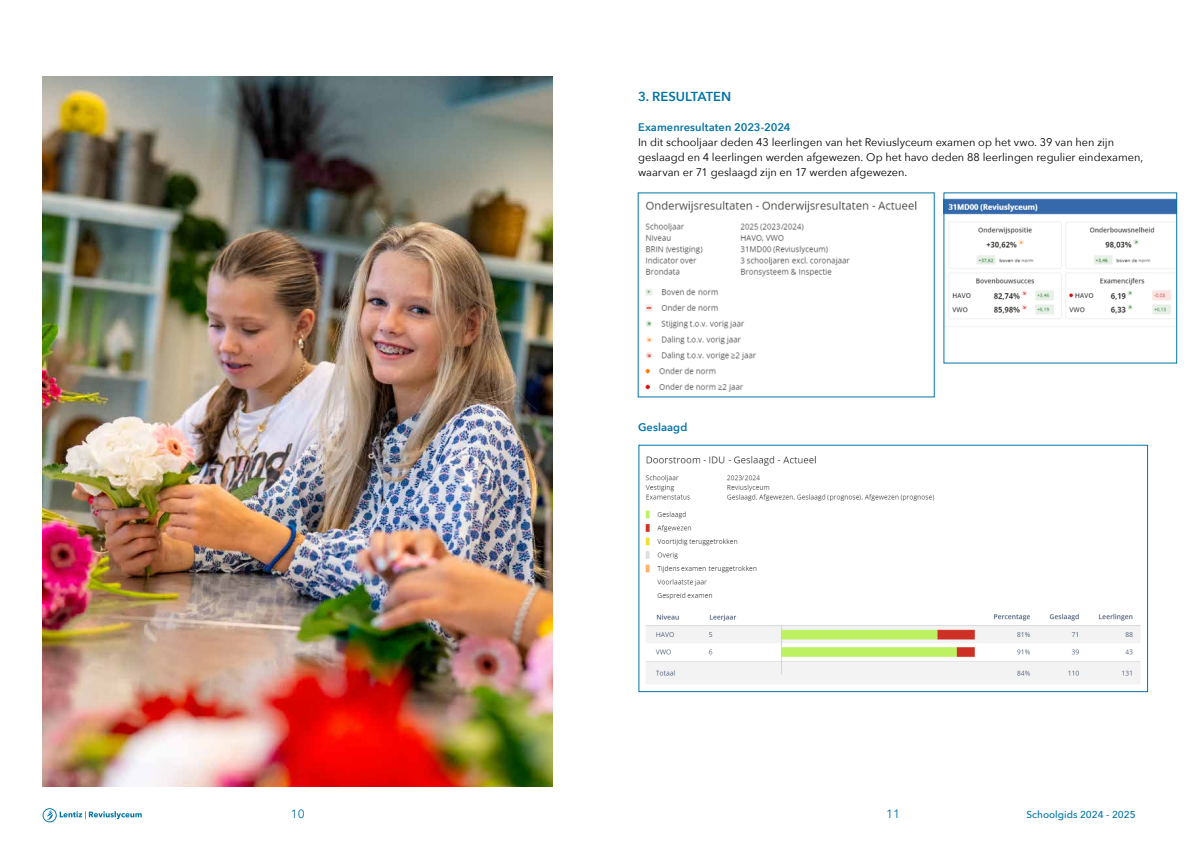
<style>
.page{position:relative;width:1191px;height:842px;background:#fff}
.page>*{position:absolute;margin:0;border:0;box-sizing:border-box;transform-origin:0 0}
.t1{font:600 13px "Avenir Next";color:#0074a6}
.t2{font:12px "Avenir Next";color:#0074a6}
.t3{font:11px/15px "Avenir Next";color:#000}
.t4{font:600 11px "Avenir Next";letter-spacing:.005em;color:#0074a6}
.t5{font:500 10px "Avenir Next";color:#0074a6}
</style>
<div class="page">
<svg style="left:43px;top:808px;width:99px;height:14px"></svg>
<img style="left:645px;top:201px;width:272px;height:191px">
<img style="left:645px;top:456px;width:496px;height:228px">
<div style="left:639px;top:445px;width:508px;height:247px;border:1px solid #0074a6"></div>
<img style="left:945px;top:198px;width:229px;height:121px">
<img style="left:43px;top:77px;width:510px;height:710px">
<p class="t1" style="left:638px;top:85px;width:95px">3. RESULTATEN</p>
<p class="t4" style="left:638px;top:118px;width:154px">Examenresultaten 2023-2024</p>
<p class="t3" style="left:638px;top:134px;width:507px">In dit schooljaar deden 43 leerlingen van het Reviuslyceum examen op het vwo. 39 van hen zijn geslaagd en 4 leerlingen werden afgewezen. Op het havo deden 88 leerlingen regulier eindexamen, waarvan er 71 geslaagd zijn en 17 werden afgewezen.</p>
<p class="t4" style="left:638px;top:418px;width:51px">Geslaagd</p>
<p class="t2" style="left:291px;top:804px;width:15px">10</p>
<p class="t2" style="left:886px;top:804px;width:15px">11</p>
<p class="t5" style="left:1026px;top:806px;width:111px">Schoolgids 2024 - 2025</p>
</div>
